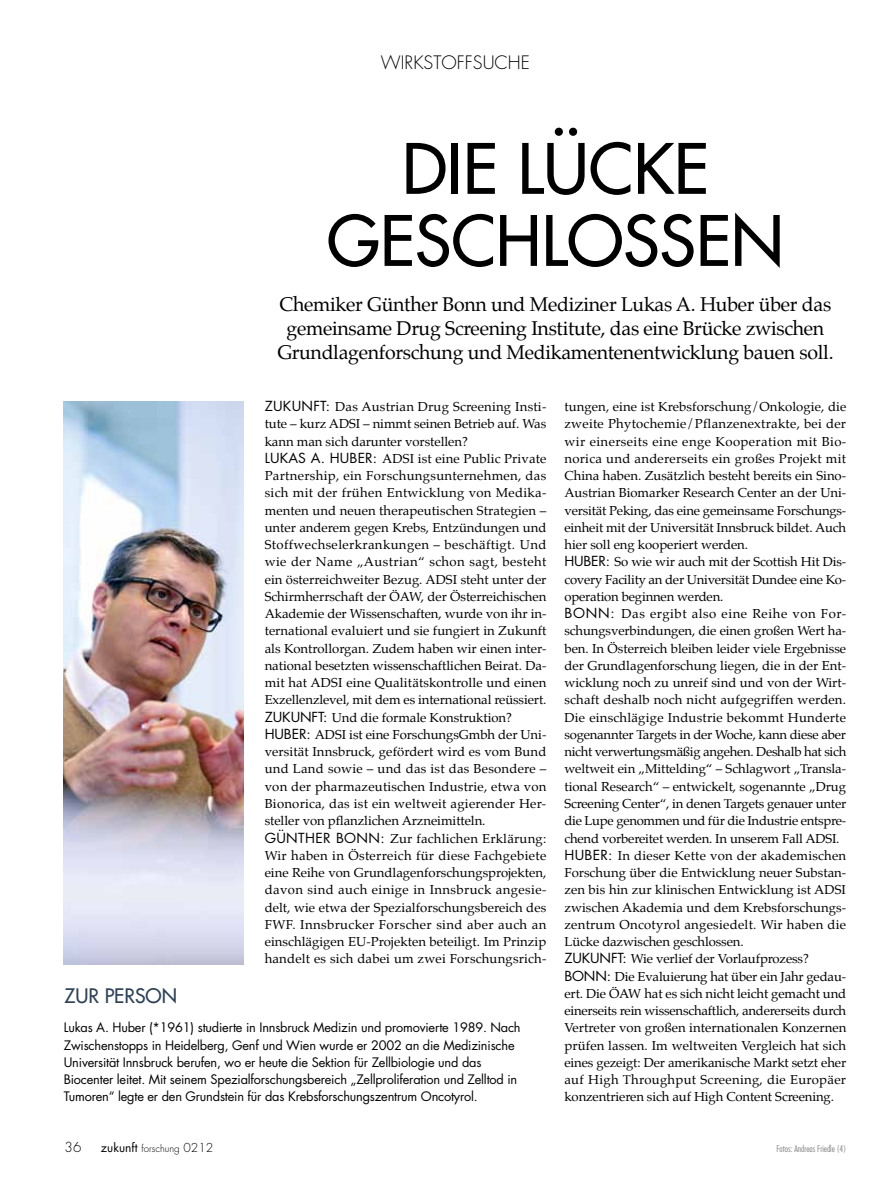
<style>
.page{position:relative;width:893px;height:1191px;background:#fff}
.page>*{position:absolute;margin:0;border:0;box-sizing:border-box;transform-origin:0 0}
.t1{font:67.5px/72px "Futura";color:#000;text-align:center}
.t2{font:19.5px/24px "Palatino";letter-spacing:-.015em;color:#000;text-align:center}
.t3{font:19.5px "Futura";color:#2e4156}
.t4{font:300 18px "Futura";color:#000}
.t5{font:13.5px "Futura";color:#000}
.t6{font:300 13.5px "Futura";color:#000}
.t7{font:12.75px/17.2px "Palatino";color:#000}
.t8{font:12.75px/17.2px "Futura";letter-spacing:-.015em;color:#000}
.t9{font:300 9.75px "Futura";color:#000}
.t10{font:300 condensed 9px "Futura";color:#818284}
.s1{font-family:"Futura";font-size:13.5px}
.s2{font-weight:400;font-size:12px}
.s3{font-size:12px}
</style>
<div class="page">
<img style="left:64px;top:402px;width:179px;height:562px">
<p class="t4" style="left:381px;top:50px;width:150px">WirkstoffSuche</p>
<p class="t1" style="left:327px;top:132px;width:458px">DIE LÜCKE<br>GESCHLOSSEN</p>
<p class="t2" style="left:277px;top:292px;width:558px">Chemiker Günther Bonn und Mediziner Lukas A. Huber über das gemeinsame Drug Screening Institute, das eine Brücke zwischen<br>Grundlagenforschung und Medikamentenentwicklung bauen soll.</p>
<p class="t7" style="left:265px;top:398px;width:283px"><span class="s1">Zukunft:</span> Das Austrian Drug Screening Insti&shy;tute – kurz ADSI – nimmt seinen Betrieb auf. Was kann man sich darunter vorstellen?<br><span class="s1">LUKAS A. HUBER:</span> ADSI ist eine Public Private Partnership, ein Forschungsunternehmen, das sich mit der frühen Entwicklung von Medika&shy;menten und neuen therapeutischen Strategien – unter anderem gegen Krebs, Entzündungen und Stoffwechselerkrankungen – beschäftigt. Und wie der Name „Austrian“ schon sagt, besteht ein österreichweiter Bezug. ADSI steht unter der Schirmherrschaft der ÖAW, der Österreichischen Akademie der Wissenschaften, wurde von ihr in&shy;ternational evaluiert und sie fungiert in Zukunft als Kontrollorgan. Zudem haben wir einen inter&shy;national besetzten wissenschaftlichen Beirat. Da&shy;mit hat ADSI eine Qualitätskontrolle und einen Exzellenzlevel, mit dem es international reüssiert.<br><span class="s1">Zukunft:</span> Und die formale Konstruktion?<br><span class="s1">HUBER:</span> ADSI ist eine ForschungsGmbh der Uni&shy;versität Innsbruck, gefördert wird es vom Bund und Land sowie – und das ist das Besondere – von der pharmazeutischen Industrie, etwa von Bionorica, das ist ein weltweit agierender Her&shy;steller von pflanzlichen Arzneimitteln.<br><span class="s1">GÜNT HER BONN :</span> Zur fachlichen Erklärung:<br>Wir haben in Österreich für diese Fachgebiete eine Reihe von Grundlagenforschungsprojekten, davon sind auch einige in Innsbruck angesie&shy;delt, wie etwa der Spezialforschungsbereich des FWF. Innsbrucker Forscher sind aber auch an einschlägigen EU-Projekten beteiligt. Im Prinzip handelt es sich dabei um zwei Forschungsrich-</p>
<p class="t7" style="left:564px;top:398px;width:283px">tungen, eine ist Krebsforschung/Onkologie, die zweite Phytochemie/Pflanzenextrakte, bei der wir einerseits eine enge Kooperation mit Bio&shy;norica und andererseits ein großes Projekt mit China haben. Zusätzlich besteht bereits ein Sino-Austrian Biomarker Research Center an der Uni&shy;versität Peking, das eine gemeinsame Forschungs&shy;einheit mit der Universität Innsbruck bildet. Auch hier soll eng kooperiert werden.<br><span class="s1">HUBER:</span> So wie wir auch mit der Scottish Hit Dis&shy;covery Facility an der Universität Dundee eine Ko&shy;operation beginnen werden.<br><span class="s1">BONN :</span> Das ergibt also eine Reihe von For&shy;schungsverbindungen, die einen großen Wert ha&shy;ben. In Österreich bleiben leider viele Ergebnisse der Grundlagenforschung liegen, die in der Ent&shy;wicklung noch zu unreif sind und von der Wirt&shy;schaft deshalb noch nicht aufgegriffen werden.<br>Die einschlägige Industrie bekommt Hunderte sogenannter Targets in der Woche, kann diese aber nicht verwertungsmäßig angehen. Deshalb hat sich weltweit ein „Mittelding“ – Schlagwort „Transla&shy;tional Research“ – entwickelt, sogenannte „Drug Screening Center“, in denen Targets genauer unter die Lupe genommen und für die Industrie entspre&shy;chend vorbereitet werden. In unserem Fall ADSI.<br><span class="s1">HUBER:</span> In dieser Kette von der akademischen Forschung über die Entwicklung neuer Substan&shy;zen bis hin zur klinischen Entwicklung ist ADSI zwischen Akademia und dem Krebsforschungs&shy;zentrum Oncotyrol angesiedelt. Wir haben die Lücke dazwischen geschlossen.</p>
<p class="t5" style="left:564px;top:949px;width:18px">ZUKUNFT</p>
<p class="t7" style="left:564px;top:950px;width:283px;text-indent:58px"><span class="s1">:</span> Wie verlief der Vorlaufprozess?<br><span class="s1">BONN :</span> Die Evaluierung hat über ein Jahr gedau&shy;ert. Die ÖAW hat es sich nicht leicht gemacht und einerseits rein wissenschaftlich, andererseits durch Vertreter von großen internationalen Konzernen prüfen lassen. Im weltweiten Vergleich hat sich eines gezeigt: Der amerikanische Markt setzt eher auf High Throughput Screening, die Europäer konzentrieren sich auf High Content Screening.</p>
<p class="t3" style="left:65px;top:983px;width:114px">ZUR PERSON</p>
<p class="t8" style="left:64px;top:1018px;width:458px">Lukas A. Huber (*1961) studierte in Innsbruck Medizin und promovierte 1989. Nach Zwischenstopps in Heidelberg, Genf und Wien wurde er 2002 an die Medizinische Universität Innsbruck berufen, wo er heute die Sektion für Zellbiologie und das Biocenter leitet. Mit seinem Spezialforschungsbereich „Zellproliferation und Zelltod in Tumoren“ legte er den Grundstein für das Krebsforschungszentrum Oncotyrol.</p>
<p class="t6" style="left:65px;top:1138px;width:18px">36</p>
<p class="t9" style="left:101px;top:1142px;width:114px"><span class="s2">zukunft</span> forschung <span class="s3">0212</span></p>
<p class="t10" style="left:776px;top:1142px;width:71px">Fotos: Andreas Friedle (4)</p>
</div>
